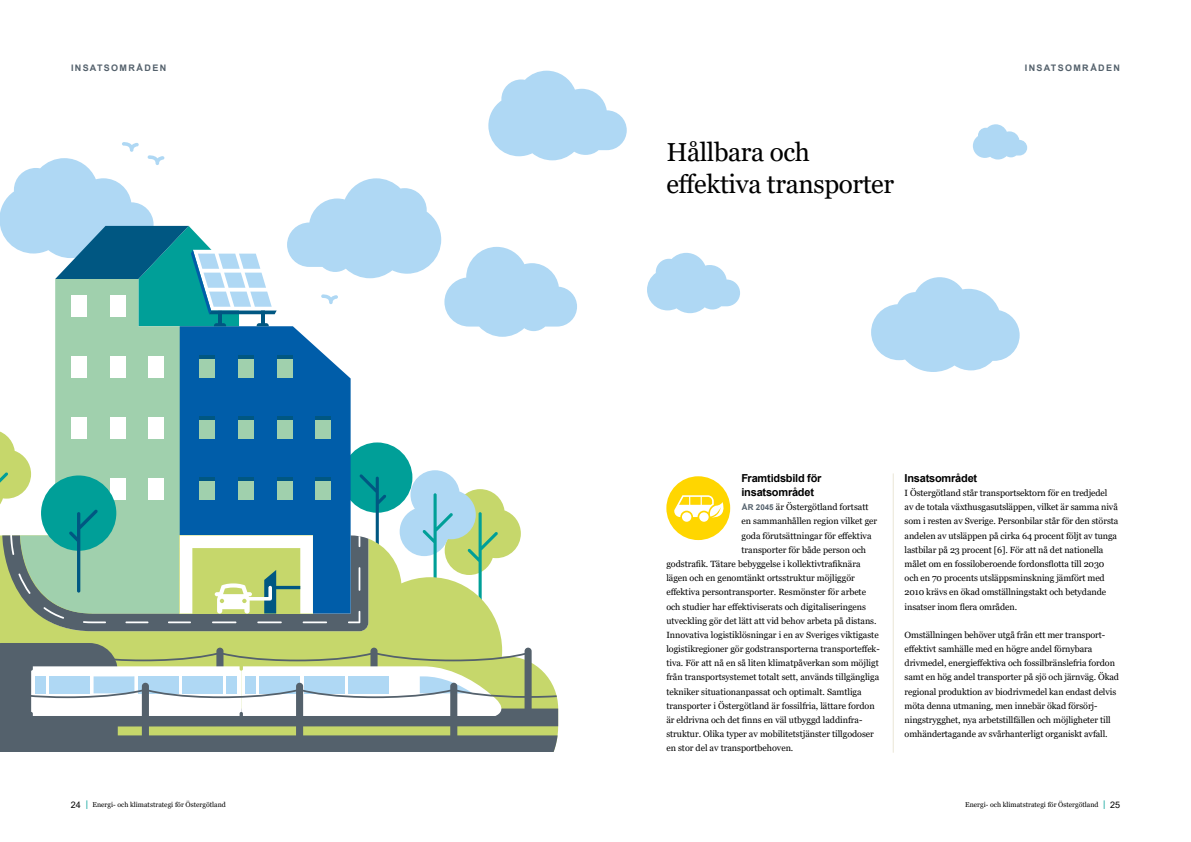
<style>
.page{position:relative;width:1191px;height:842px;background:#fff}
.page>*{position:absolute;margin:0;border:0;box-sizing:border-box;transform-origin:0 0}
.t1{font:26px/32px "Georgia";letter-spacing:-.015em;color:#000}
.Mellanrubrik{font:700 11px/14.2px "Arial";letter-spacing:-.02em;color:#000}
.Löptext__normal{font:9px/14.2px "Georgia";letter-spacing:-.005em;color:#000}
.Mellanrubrik-2{font:700 9px "Arial";letter-spacing:.15em;color:#54616c}
.t2{font:7px "Georgia";color:#000}
.s1{font-family:"Arial";font-weight:700;font-size:8px;color:#54616c}
.s2{font-family:"Arial";font-size:9px}
.s3{font-family:"Arial";font-size:9px;color:#009f98}
</style>
<div class="page">
<hr style="left:893px;top:473px;width:1px;height:280px;background:#ebe6d6">
<div style="left:666px;top:476px;width:64px;height:64px;background:#ffd600;border-radius:50%"></div>
<svg style="left:674px;top:495px;width:50px;height:27px"></svg>
<div style="left:342px;top:442px;width:70px;height:71px;background:#009f98;border-radius:50%"></div>
<svg style="left:400px;top:470px;width:121px;height:65px"></svg>
<svg style="left:0;top:535px;width:558px;height:204px;fill:#c6d76b"></svg>
<div style="left:55px;top:326px;width:125px;height:104px;background:#a0d0ad"></div>
<div style="left:71px;top:357px;width:16px;height:21px;background:#fff"></div>
<div style="left:110px;top:357px;width:15px;height:21px;background:#fff"></div>
<div style="left:148px;top:357px;width:16px;height:21px;background:#fff"></div>
<div style="left:71px;top:418px;width:16px;height:21px;background:#fff"></div>
<div style="left:110px;top:418px;width:15px;height:21px;background:#fff"></div>
<div style="left:148px;top:418px;width:16px;height:21px;background:#fff"></div>
<svg style="left:180px;top:326px;width:171px;height:104px;background:#1167ae"></svg>
<div style="left:199px;top:357px;width:16px;height:21px;background:#a0d0ad"></div>
<div style="left:238px;top:357px;width:16px;height:21px;background:#a0d0ad"></div>
<div style="left:277px;top:357px;width:15px;height:21px;background:#a0d0ad"></div>
<div style="left:199px;top:418px;width:16px;height:21px;background:#a0d0ad"></div>
<div style="left:238px;top:418px;width:16px;height:21px;background:#a0d0ad"></div>
<div style="left:277px;top:418px;width:15px;height:21px;background:#a0d0ad"></div>
<div style="left:315px;top:418px;width:16px;height:21px;background:#a0d0ad"></div>
<hr style="left:199px;top:355px;width:16px;height:3px;background:#005782">
<hr style="left:238px;top:355px;width:16px;height:3px;background:#005782">
<hr style="left:277px;top:355px;width:15px;height:3px;background:#005782">
<hr style="left:199px;top:416px;width:16px;height:3px;background:#005782">
<hr style="left:238px;top:416px;width:16px;height:3px;background:#005782">
<hr style="left:277px;top:416px;width:15px;height:3px;background:#005782">
<hr style="left:315px;top:416px;width:16px;height:3px;background:#005782">
<svg style="left:0;top:430px;width:386px;height:201px"></svg>
<svg style="left:0;top:643px;width:557px;height:108px"></svg>
<svg style="left:287px;top:178px;width:290px;height:159px"></svg>
<svg style="left:0;top:142px;width:277px;height:184px"></svg>
<svg style="left:871px;top:277px;width:148px;height:95px"></svg>
<svg style="left:488px;top:71px;width:139px;height:89px"></svg>
<svg style="left:647px;top:253px;width:93px;height:60px"></svg>
<svg style="left:973px;top:124px;width:54px;height:36px"></svg>
<p class="Mellanrubrik-2" style="left:71px;top:61px;width:97px">INSATSOMRÅDEN</p>
<p class="Mellanrubrik-2" style="left:1024px;top:61px;width:97px">INSATSOMRÅDEN</p>
<h2 class="t1" style="left:666px;top:137px;width:229px">Hållbara och effektiva transporter</h2>
<p class="Mellanrubrik" style="left:741px;top:471px;width:81px">Framtidsbild för insatsområdet</p>
<p class="Löptext__normal" style="left:741px;top:500px;width:128px"><span class="s1">ÅR 2045</span> är Östergötland fortsatt</p>
<p class="Löptext__normal" style="left:741px;top:514px;width:137px">en sammanhållen region vilket ger</p>
<p class="Löptext__normal" style="left:741px;top:529px;width:131px">goda förutsättningar för effektiva</p>
<p class="Löptext__normal" style="left:741px;top:543px;width:126px">transporter för både person och</p>
<p class="Löptext__normal" style="left:666px;top:557px;width:196px">godstrafik. Tätare bebyggelse i kollektivtrafiknära</p>
<p class="Löptext__normal" style="left:666px;top:571px;width:190px">lägen och en genomtänkt ortsstruktur möjliggör</p>
<p class="Löptext__normal" style="left:666px;top:585px;width:201px">effektiva persontransporter. Resmönster för arbete</p>
<p class="Löptext__normal" style="left:666px;top:599px;width:201px">och studier har effektiviserats och digitaliseringens</p>
<p class="Löptext__normal" style="left:666px;top:614px;width:212px">utveckling gör det lätt att vid behov arbeta på distans.</p>
<p class="Löptext__normal" style="left:666px;top:628px;width:214px">Innovativa logistiklösningar i en av Sveriges viktigaste</p>
<p class="Löptext__normal" style="left:666px;top:642px;width:215px">logistikregioner gör godstransporterna transporteffek-</p>
<p class="Löptext__normal" style="left:666px;top:656px;width:214px">tiva. För att nå en så liten klimatpåverkan som möjligt</p>
<p class="Löptext__normal" style="left:666px;top:670px;width:214px">från transportsystemet totalt sett, används tillgängliga</p>
<p class="Löptext__normal" style="left:666px;top:684px;width:197px">tekniker situationanpassat och optimalt. Samtliga</p>
<p class="Löptext__normal" style="left:666px;top:699px;width:210px">transporter i Östergötland är fossilfria, lättare fordon</p>
<p class="Löptext__normal" style="left:666px;top:713px;width:197px">är eldrivna och det finns en väl utbyggd laddinfra-</p>
<p class="Löptext__normal" style="left:666px;top:727px;width:209px">struktur. Olika typer av mobilitetstjänster tillgodoser</p>
<p class="Löptext__normal" style="left:666px;top:741px;width:128px">en stor del av transportbehoven.</p>
<p class="Mellanrubrik" style="left:904px;top:471px;width:74px">Insatsområdet</p>
<p class="Löptext__normal" style="left:904px;top:486px;width:215px">I Östergötland står transportsektorn för en tredjedel av de totala växthusgasutsläppen, vilket är samma nivå som i resten av Sverige. Personbilar står för den största andelen av utsläppen på cirka 64 procent följt av tunga lastbilar på 23 procent [6]. För att nå det nationella målet om en fossiloberoende fordonsflotta till 2030 och en 70 procents utsläppsminskning jämfört med 2010 krävs en ökad omställningstakt och betydande insatser inom flera områden.</p>
<p class="Löptext__normal" style="left:904px;top:628px;width:216px">Omställningen behöver utgå från ett mer transport&shy;effektivt samhälle med en högre andel förnybara drivmedel, energieffektiva och fossilbränslefria fordon samt en hög andel transporter på sjö och järnväg. Ökad regional produktion av biodrivmedel kan endast delvis möta denna utmaning, men innebär ökad försörj&shy;ningstrygghet, nya arbetstillfällen och möjligheter till omhändertagande av svårhanterligt organiskt avfall.</p>
<p class="t2" style="left:71px;top:800px;width:157px"><span class="s2">24</span> <span class="s3">|</span> Energi- och klimatstrategi för Östergötland</p>
<p class="t2" style="left:965px;top:800px;width:156px">Energi- och klimatstrategi för Östergötland <span class="s3">|</span> <span class="s2">25</span></p>
</div>
